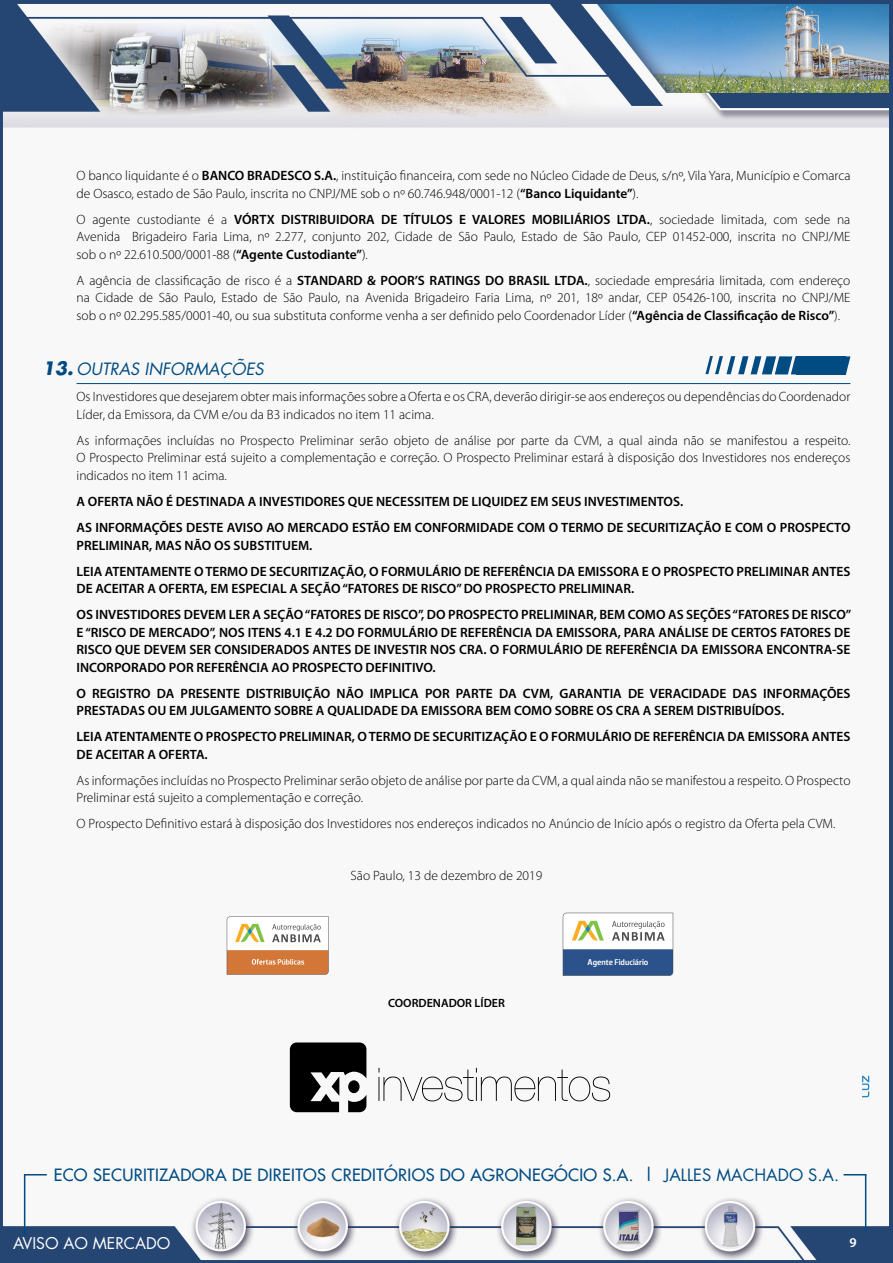
<style>
.page{position:relative;width:893px;height:1263px;background:#fff}
.page>*{position:absolute;margin:0;border:0;box-sizing:border-box;transform-origin:0 0}
.t1{font:16.5px "Futura";letter-spacing:.02em;color:#004b82}
.t2{font:italic 16.5px "Futura";color:#004b82}
.t3{font:15.75px "Futura";color:#fff}
.t4{font:300 13.5px/17.5px "Myriad Pro";color:#000}
.t5{font:600 13.5px/17.5px "Myriad Pro";color:#000}
.t6{font:600 13.5px "Myriad Pro";color:#fff}
.t7{font:600 12px "Myriad Pro";color:#000}
.t8{font:500 8.4px "Dobra W04";color:#fff}
.s1{font-weight:600}
.s2{font-weight:700;font-size:18px}
.s3{font-style:inherit}
</style>
<div class="page">
<img style="left:0;top:0;width:893px;height:1263px">
<hr style="left:24px;top:1175px;width:1px;height:60px;background:#004b82">
<hr style="left:865px;top:1175px;width:1px;height:56px;background:#004b82">
<svg style="left:24px;top:1174px;width:23px;height:1px"></svg>
<svg style="left:843px;top:1174px;width:23px;height:1px"></svg>
<hr style="left:77px;top:383px;width:773px;height:1px;background:#004b82">
<svg style="left:845px;top:356px;width:5px;height:18px"></svg>
<svg style="left:705px;top:356px;width:91px;height:18px"></svg>
<div style="left:796px;top:356px;width:49px;height:18px;background:#004b82"></div>
<svg style="left:290px;top:1042px;width:76px;height:70px"></svg>
<div style="left:348px;top:1080px;width:12px;height:13px;background:#000;border-radius:50%"></div>
<svg style="left:379px;top:1068px;width:231px;height:33px"></svg>
<svg style="left:862px;top:1076px;width:7px;height:21px"></svg>
<svg style="left:227px;top:916px;width:102px;height:59px"></svg>
<svg style="left:563px;top:913px;width:110px;height:63px"></svg>
<p class="t4" style="left:77px;top:167px;width:775px">O banco liquidante é o <span class="s1">BANCO BRADESCO S.A.</span>, instituição financeira, com sede no Núcleo Cidade de Deus, s/nº, Vila Yara, Município e Comarca de Osasco, estado de São Paulo, inscrita no CNPJ/ME sob o nº 60.746.948/0001-12 (<span class="s1">“Banco Liquidante”</span>).</p>
<p class="t4" style="left:77px;top:211px;width:775px;text-align:justify">O agente custodiante é a <span class="s1">VÓRTX DISTRIBUIDORA DE TÍTULOS E VALORES MOBILIÁRIOS LTDA.</span>, sociedade limitada, com sede na Avenida Brigadeiro Faria Lima, nº 2.277, conjunto 202, Cidade de São Paulo, Estado de São Paulo, CEP 01452-000, inscrita no CNPJ/ME sob o nº 22.610.500/0001-88 (<span class="s1">“Agente Custodiante”</span>).</p>
<p class="t4" style="left:77px;top:272px;width:775px;text-align:justify">A agência de classificação de risco é a <span class="s1">STANDARD &amp; POOR’S RATINGS DO BRASIL LTDA.</span>, sociedade empresária limitada, com endereço na Cidade de São Paulo, Estado de São Paulo, na Avenida Brigadeiro Faria Lima, nº 201, 18º andar, CEP 05426-100, inscrita no CNPJ/ME sob o nº 02.295.585/0001-40, ou sua substituta conforme venha a ser definido pelo Coordenador Líder (<span class="s1">“Agência de Classificação de Risco”</span>).</p>
<p class="t2" style="left:43px;top:358px;width:223px"><span class="s2">13.</span> OUTRAS INFORMAÇÕES</p>
<p class="t4" style="left:77px;top:388px;width:775px">Os Investidores que desejarem obter mais informações sobre a Oferta e os CRA, deverão dirigir-se aos endereços ou dependências do Coordenador<br>Líder, da Emissora, da CVM e/ou da B3 indicados no item 11 acima.</p>
<p class="t4" style="left:77px;top:432px;width:775px;text-align:justify">As informações incluídas no Prospecto Preliminar serão objeto de análise por parte da CVM, a qual ainda não se manifestou a respeito.<br>O Prospecto Preliminar está sujeito a complementação e correção. O Prospecto Preliminar estará à disposição dos Investidores nos endereços indicados no item 11 acima.</p>
<p class="t5" style="left:77px;top:488px;width:775px;line-height:26px">A OFERTA NÃO É DESTINADA A INVESTIDORES QUE NECESSITEM DE LIQUIDEZ EM SEUS INVESTIMENTOS.<br>AS INFORMAÇÕES DESTE AVISO AO MERCADO ESTÃO EM CONFORMIDADE COM O TERMO DE SECURITIZAÇÃO E COM O PROSPECTO</p>
<p class="t5" style="left:77px;top:532px;width:775px;line-height:26px">PRELIMINAR, MAS NÃO OS SUBSTITUEM.<br>LEIA ATENTAMENTE O TERMO DE SECURITIZAÇÃO, O FORMULÁRIO DE REFERÊNCIA DA EMISSORA E O PROSPECTO PRELIMINAR ANTES</p>
<p class="t5" style="left:77px;top:575px;width:776px;line-height:26px">DE ACEITAR A OFERTA, EM ESPECIAL A SEÇÃO “FATORES DE RISCO” DO PROSPECTO PRELIMINAR.<br>OS INVESTIDORES DEVEM LER A SEÇÃO “FATORES DE RISCO”, DO PROSPECTO PRELIMINAR, BEM COMO AS SEÇÕES “FATORES DE RISCO”</p>
<p class="t5" style="left:77px;top:623px;width:775px;text-align:justify">E “RISCO DE MERCADO”, NOS ITENS 4.1 E 4.2 DO FORMULÁRIO DE REFERÊNCIA DA EMISSORA, PARA ANÁLISE DE CERTOS FATORES DE RISCO QUE DEVEM SER CONSIDERADOS ANTES DE INVESTIR NOS CRA. O FORMULÁRIO DE REFERÊNCIA DA EMISSORA ENCONTRA-SE INCORPORADO POR REFERÊNCIA AO PROSPECTO DEFINITIVO.</p>
<p class="t5" style="left:77px;top:684px;width:775px">O REGISTRO DA PRESENTE DISTRIBUIÇÃO NÃO IMPLICA POR PARTE DA CVM, GARANTIA DE VERACIDADE DAS INFORMAÇÕES<br>PRESTADAS OU EM JULGAMENTO SOBRE A QUALIDADE DA EMISSORA BEM COMO SOBRE OS CRA A SEREM DISTRIBUÍDOS.</p>
<p class="t5" style="left:77px;top:727px;width:775px">LEIA ATENTAMENTE O PROSPECTO PRELIMINAR, O TERMO DE SECURITIZAÇÃO E O FORMULÁRIO DE REFERÊNCIA DA EMISSORA ANTES<br>DE ACEITAR A OFERTA.</p>
<p class="t4" style="left:77px;top:772px;width:775px">As informações incluídas no Prospecto Preliminar serão objeto de análise por parte da CVM, a qual ainda não se manifestou a respeito. O Prospecto<br>Preliminar está sujeito a complementação e correção.</p>
<p class="t4" style="left:77px;top:815px;width:760px">O Prospecto Definitivo estará à disposição dos Investidores nos endereços indicados no Anúncio de Início após o registro da Oferta pela CVM.</p>
<p class="t4" style="left:351px;top:867px;width:193px">São Paulo, 13 de dezembro de 2019</p>
<p class="t7" style="left:388px;top:995px;width:118px">COORDENADOR LÍDER</p>
<p class="t8" style="left:588px;top:957px;width:62px">Agente Fiduciário</p>
<p class="t1" style="left:54px;top:1164px;width:787px">ECO SECURITIZADORA DE DIREITOS CREDITÓRIOS DO AGRONEGÓCIO S.A. | <span class="s3">JALLES MACHADO S.A.</span></p>
<p class="t3" style="left:13px;top:1233px;width:159px">AVISO AO MERCADO</p>
<p class="t6" style="left:849px;top:1234px;width:9px">9</p>
</div>
